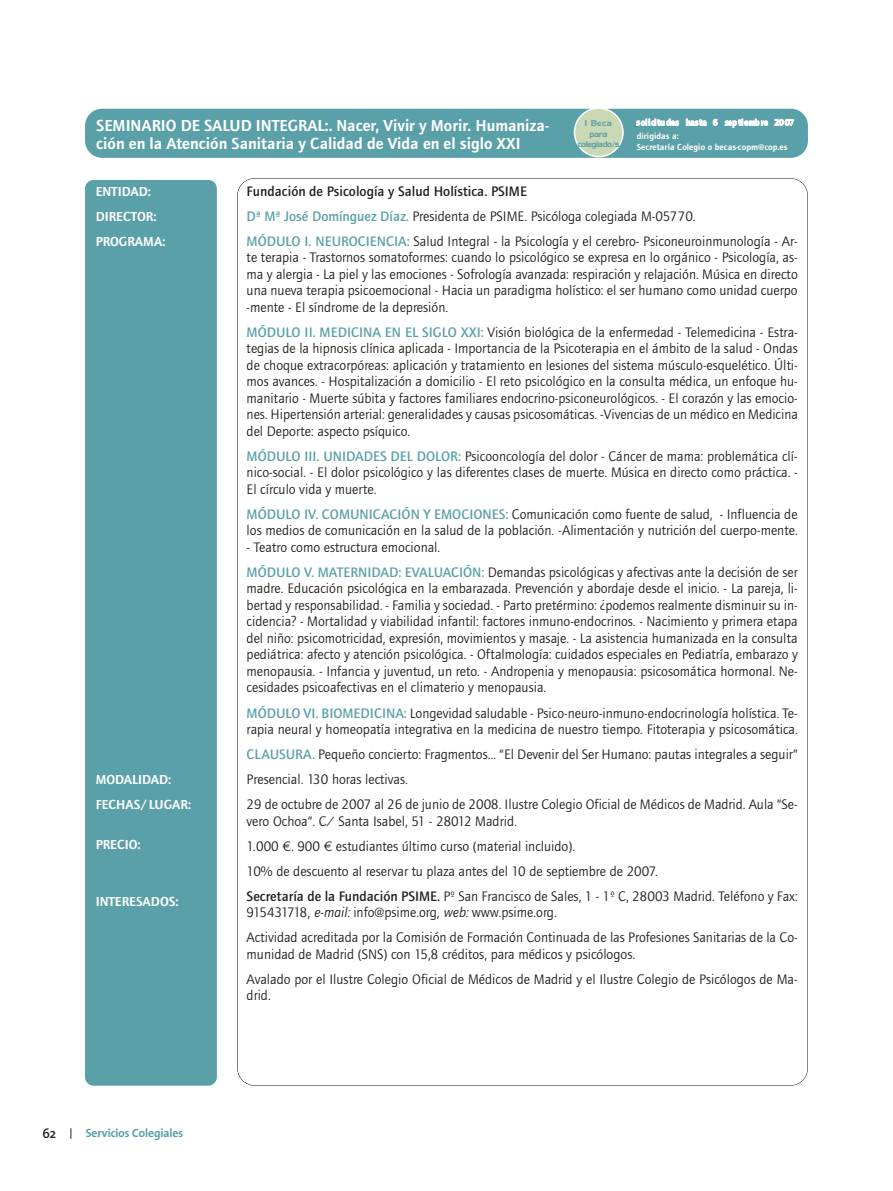
<style>
.page{position:relative;width:893px;height:1191px;background:#fff}
.page>*{position:absolute;margin:0;border:0;box-sizing:border-box;transform-origin:0 0}
.t1{font:600 16.5px/18px "Foundry Journal";color:#fff}
.t2{font:14.25px/16.5px "Foundry Journal";color:#231f20}
.t3{font:600 13.5px/24.8px "Foundry Journal";color:#fff}
.t4{font:600 13.5px "Thesis Sans";color:#231f20}
.t5{font:700 12px "Thesis Sans";color:#5aa0a8}
.t6{font:600 9px/13.8px "Foundry Journal";color:#fff}
.t7{font:8.1px "Handel Gothic BT";letter-spacing:-.045em;color:#5aa0a8}
.t8{font:8.1px/11.7px "Handel Gothic BT";letter-spacing:-.005em;color:#5aa0a8;text-align:center}
.s1{font-weight:500}
.s2{font-weight:500;color:#5aa0a8}
.s3{font-family:"Euro Sans ITC"}
.s4{font-style:italic}
</style>
<div class="page">
<div style="left:85px;top:180px;width:132px;height:905px;background:#5aa0a8;border-radius:9px"></div>
<div style="left:85px;top:109px;width:723px;height:49px;background:#5aa0a8;border-radius:17px"></div>
<svg style="left:574px;top:108px;width:50px;height:49px"></svg>
<svg style="left:662px;top:108px;width:133px;height:2px"></svg>
<p class="t1" style="left:96px;top:117px;width:454px">SEMINARIO DE SALUD INTEGRAL:. Nacer, Vivir y Morir. Humaniza&shy;ción en la Atención Sanitaria y Calidad de Vida en el siglo XXI</p>
<p class="t6" style="left:636px;top:116px;width:160px">solicitu des hasta 6 sep tiemb re 2007 dirigidas a:</p>
<p class="t8" style="left:585px;top:118px;width:29px">1 Beca para</p>
<p class="t7" style="left:577px;top:141px;width:44px">colegiado/s</p>
<p class="t6" style="left:637px;top:141px;width:152px">Secretaría Colegio o becas-copm@cop.es</p>
<p class="t2" style="left:247px;top:178px;width:553px;line-height:25px"><span class="s1">Fundación de Psicología y Salud Holística. PSIME<br></span><span class="s2">Dª Mª José Domínguez Díaz.</span> Presidenta de PSIME. Psicóloga colegiada M-05770.<br><span class="s2">MÓDULO I. NEUROCIENCIA:</span> Salud Integral - la Psicología y el cerebro- Psiconeuroinmunología - Ar-</p>
<p class="t2" style="left:247px;top:249px;width:553px;text-align:justify">te terapia - Trastornos somatoformes: cuando lo psicológico se expresa en lo orgánico - Psicología, as&shy;ma y alergia - La piel y las emociones - Sofrología avanzada: respiración y relajación. Música en directo una nueva terapia psicoemocional - Hacia un paradigma holístico: el ser humano como unidad cuerpo -mente - El síndrome de la depresión.</p>
<p class="t2" style="left:247px;top:324px;width:553px;text-align:justify"><span class="s2">MÓDULO II. MEDICINA EN EL SIGLO XXI:</span> Visión biológica de la enfermedad - Telemedicina - Estra&shy;tegias de la hipnosis clínica aplicada - Importancia de la Psicoterapia en el ámbito de la salud - Ondas de choque extracorpóreas: aplicación y tratamiento en lesiones del sistema músculo-esquelético. Últi&shy;mos avances. - Hospitalización a domicilio - El reto psicológico en la consulta médica, un enfoque hu&shy;manitario - Muerte súbita y factores familiares endocrino-psiconeurológicos. - El corazón y las emocio&shy;nes. Hipertensión arterial: generalidades y causas psicosomáticas. -Vivencias de un médico en Medicina del Deporte: aspecto psíquico.</p>
<p class="t2" style="left:247px;top:448px;width:553px;text-align:justify"><span class="s2">MÓDULO III. UNIDADES DEL DOLOR:</span> Psicooncología del dolor - Cáncer de mama: problemática clí&shy;nico-social. - El dolor psicológico y las diferentes clases de muerte. Música en directo como práctica. - El círculo vida y muerte.</p>
<p class="t2" style="left:247px;top:506px;width:553px"><span class="s2">MÓDULO IV. COMUNICACIÓN Y EMOCIONES:</span> Comunicación como fuente de salud, - Influencia de los medios de comunicación en la salud de la población. -Alimentación y nutrición del cuerpo-mente.</p>
<p class="t2" style="left:247px;top:534px;width:553px;line-height:25px">- Teatro como estructura emocional.<br><span class="s2">MÓDULO V. MATERNIDAD: EVALUACIÓN:</span> Demandas psicológicas y afectivas ante la decisión de ser</p>
<p class="t2" style="left:247px;top:580px;width:553px;text-align:justify">madre. Educación psicológica en la embarazada. Prevención y abordaje desde el inicio. - La pareja, li&shy;bertad y responsabilidad. - Familia y sociedad. - Parto pretérmino: ¿podemos realmente disminuir su in&shy;cidencia? - Mortalidad y viabilidad infantil: factores inmuno-endocrinos. - Nacimiento y primera etapa del niño: psicomotricidad, expresión, movimientos y masaje. - La asistencia humanizada en la consulta pediátrica: afecto y atención psicológica. - Oftalmología: cuidados especiales en Pediatría, embarazo y menopausia. - Infancia y juventud, un reto. - Andropenia y menopausia: psicosomática hormonal. Ne&shy;cesidades psicoafectivas en el climaterio y menopausia.</p>
<p class="t2" style="left:247px;top:704px;width:553px"><span class="s2">MÓDULO VI. BIOMEDICINA:</span> Longevidad saludable - Psico-neuro-inmuno-endocrinología holística. Te&shy;rapia neural y homeopatía integrativa en la medicina de nuestro tiempo. Fitoterapia y psicosomática.</p>
<p class="t2" style="left:247px;top:741px;width:553px;line-height:25px"><span class="s2">CLAUSURA.</span> Pequeño concierto: Fragmentos… “El Devenir del Ser Humano: pautas integrales a seguir”<br>Presencial. 130 horas lectivas.<br>29 de octubre de 2007 al 26 de junio de 2008. Ilustre Colegio Oficial de Médicos de Madrid. Aula “Se-</p>
<p class="t2" style="left:247px;top:808px;width:553px;line-height:25px">vero Ochoa”. C/ Santa Isabel, 51 - 28012 Madrid.<br>1.000 <span class="s3">¤</span>. 900 <span class="s3">¤</span> estudiantes último curso (material incluido).<br>10% de descuento al reservar tu plaza antes del 10 de septiembre de 2007.<br><span class="s1">Secretaría de la Fundación PSIME.</span> Pº San Francisco de Sales, 1 - 1º C, 28003 Madrid. Teléfono y Fax:</p>
<p class="t2" style="left:247px;top:899px;width:553px;line-height:25px">915431718, <span class="s4">e-mail:</span> info@psime.org, <span class="s4">web:</span> www.psime.org.<br>Actividad acreditada por la Comisión de Formación Continuada de las Profesiones Sanitarias de la Co-</p>
<p class="t2" style="left:247px;top:941px;width:552px;line-height:25px">munidad de Madrid (SNS) con 15,8 créditos, para médicos y psicólogos.<br>Avalado por el Ilustre Colegio Oficial de Médicos de Madrid y el Ilustre Colegio de Psicólogos de Ma-</p>
<p class="t2" style="left:247px;top:987px;width:26px">drid.</p>
<p class="t3" style="left:96px;top:180px;width:71px">ENTIDAD:<br>DIRECTOR:<br>PROGRAMA:</p>
<p class="t3" style="left:96px;top:768px;width:97px;line-height:24.3px">MODALIDAD:<br>FECHAS/LUGAR:</p>
<p class="t3" style="left:96px;top:833px;width:46px">PRECIO:</p>
<p class="t3" style="left:96px;top:890px;width:84px">INTERESADOS:</p>
<p class="t4" style="left:42px;top:1128px;width:15px">62</p>
<p class="t5" style="left:86px;top:1128px;width:99px">Servicios Colegiales</p>
</div>
